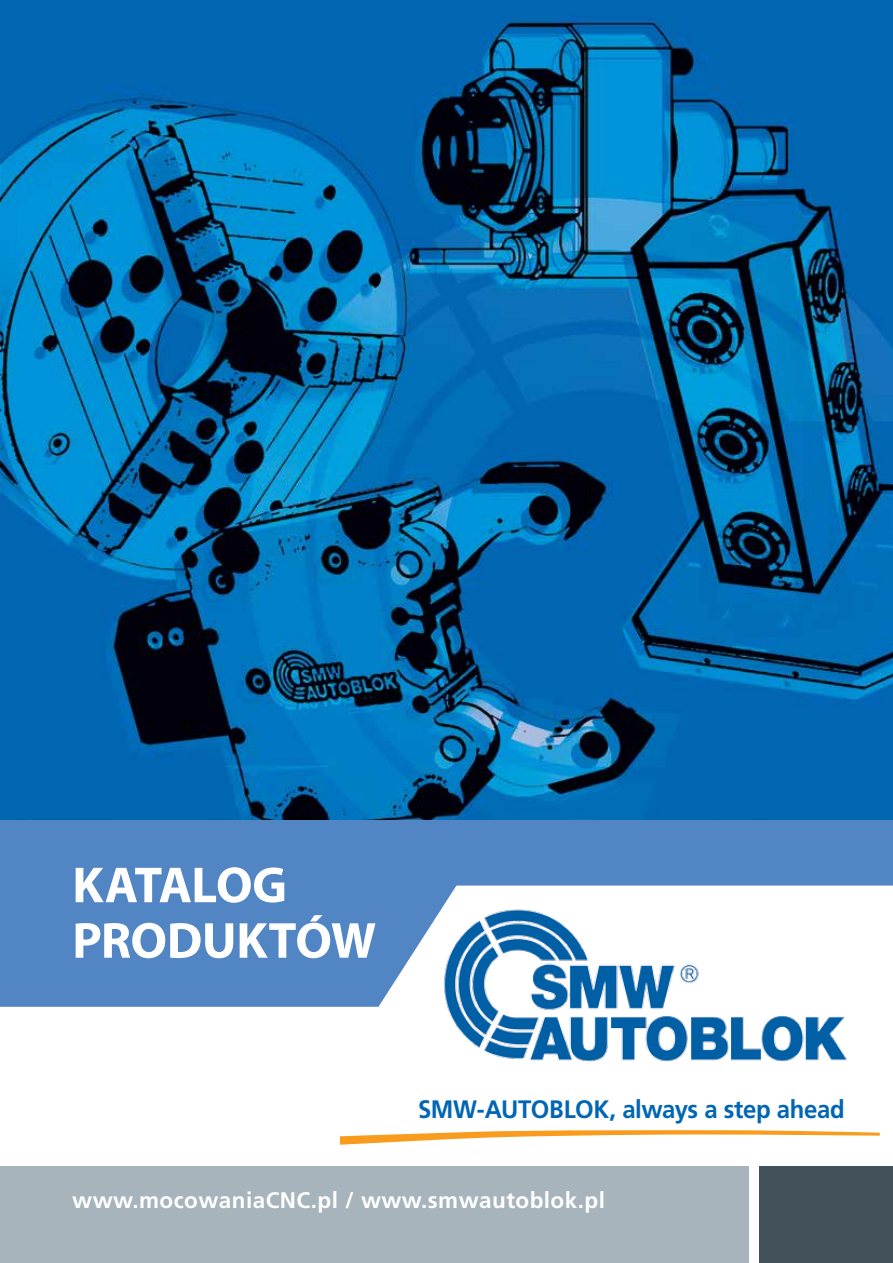
<style>
.page{position:relative;width:893px;height:1263px;background:#fff}
.page>*{position:absolute;margin:0;border:0;box-sizing:border-box;transform-origin:0 0}
.t1{font:700 51px/55.5px "Myriad Pro";letter-spacing:-.015em;color:#fff}
.t2{font:700 25.2px "Frutiger LT";letter-spacing:-.015em;color:#0066b3;scale:.95 1}
.t3{font:700 22.5px "Frutiger LT";letter-spacing:.02em;color:#fff}
</style>
<div class="page">
<img style="left:447px;top:1007px;width:400px;height:55px">
<div style="left:0;top:1166px;width:748px;height:97px;background:#a7b4bb"></div>
<div style="left:760px;top:1166px;width:133px;height:97px;background:#43525a"></div>
<svg style="left:0;top:819px;width:893px;height:188px;fill:#5285c4"></svg>
<img style="left:0;top:0;width:893px;height:819px">
<svg style="left:340px;top:1130px;width:540px;height:15px"></svg>
<div style="left:589px;top:925px;width:122px;height:38px;background:#fff"></div>
<h1 class="t1" style="left:72px;top:856px;width:305px">KATALOG<br>PRODUKTÓW</h1>
<p class="t2" style="left:418px;top:1094px;width:451px">SMW-AUTOBLOK, always a step ahead</p>
<p class="t3" style="left:72px;top:1187px;width:534px">www.mocowaniaCNC.pl / www.smwautoblok.pl</p>
</div>
